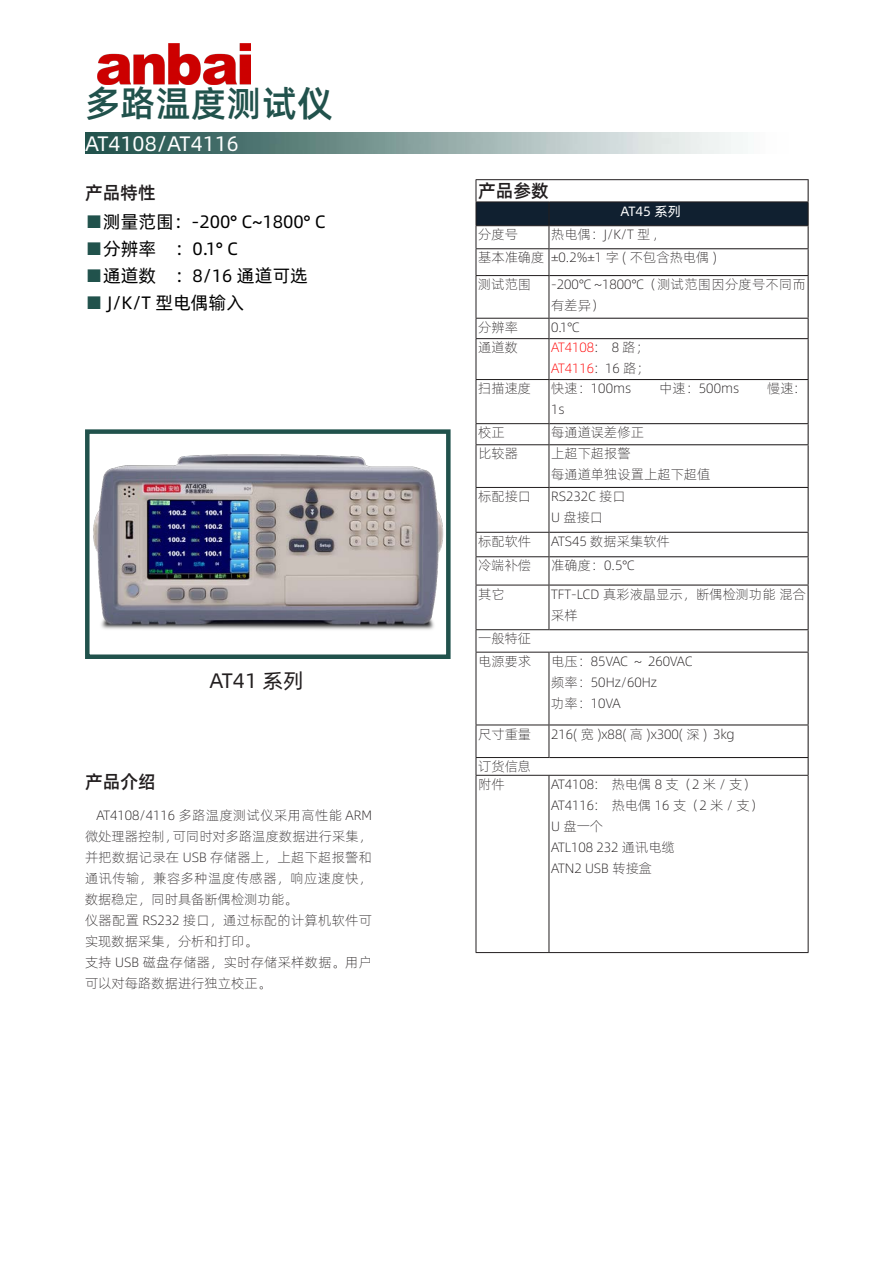
<style>
.page{position:relative;width:893px;height:1263px;background:#fff}
.page>*{position:absolute;margin:0;border:0;box-sizing:border-box;transform-origin:0 0}
.t1{font:500 36px "Alibaba Pu Hui Ti";color:#21524c}
.t2{font:21px "Alibaba Pu Hui Ti";color:#fff}
.t3{font:21px "Alibaba Pu Hui Ti";color:#231f20}
.t4{font:18px "Alibaba Pu Hui Ti";color:#000}
.t5{font:500 18px "Alibaba Pu Hui Ti";color:#231f20}
.t6{font:300 13.5px/21px "Alibaba Pu Hui Ti";color:#231f20}
.t7{font:300 13.5px/21px "Alibaba Pu Hui Ti";letter-spacing:.02em;color:#231f20}
.t8{font:300 13.5px "Alibaba Pu Hui Ti";color:#f00}
.t9{font:13.5px "Alibaba Pu Hui Ti";color:#fff}
.s1{color:#21524c}
.s2{color:#231f20}
</style>
<div class="page">
<img style="left:85px;top:133px;width:658px;height:21px">
<img style="left:98px;top:44px;width:153px;height:41px">
<svg style="left:477px;top:276px;width:331px;height:676px"></svg>
<hr style="left:476px;top:179px;width:73px;height:1px;background:#231f20">
<hr style="left:549px;top:179px;width:260px;height:1px;background:#231f20">
<hr style="left:476px;top:275px;width:73px;height:1px;background:#231f20">
<hr style="left:476px;top:276px;width:1px;height:42px;background:#231f20">
<hr style="left:549px;top:276px;width:1px;height:42px;background:#231f20">
<hr style="left:476px;top:318px;width:73px;height:1px;background:#231f20">
<svg style="left:476px;top:319px;width:1px;height:19px"></svg>
<svg style="left:549px;top:319px;width:1px;height:19px"></svg>
<hr style="left:476px;top:338px;width:73px;height:1px;background:#231f20">
<hr style="left:476px;top:339px;width:1px;height:40px;background:#231f20">
<hr style="left:549px;top:339px;width:1px;height:40px;background:#231f20">
<hr style="left:476px;top:379px;width:73px;height:1px;background:#231f20">
<hr style="left:476px;top:380px;width:1px;height:43px;background:#231f20">
<hr style="left:549px;top:380px;width:1px;height:43px;background:#231f20">
<hr style="left:476px;top:423px;width:73px;height:1px;background:#231f20">
<svg style="left:476px;top:424px;width:1px;height:20px"></svg>
<svg style="left:549px;top:424px;width:1px;height:20px"></svg>
<hr style="left:476px;top:444px;width:73px;height:1px;background:#231f20">
<hr style="left:476px;top:445px;width:1px;height:42px;background:#231f20">
<hr style="left:549px;top:445px;width:1px;height:42px;background:#231f20">
<hr style="left:476px;top:487px;width:73px;height:1px;background:#231f20">
<hr style="left:476px;top:488px;width:1px;height:44px;background:#231f20">
<hr style="left:549px;top:488px;width:1px;height:44px;background:#231f20">
<hr style="left:476px;top:532px;width:73px;height:1px;background:#231f20">
<hr style="left:476px;top:556px;width:73px;height:1px;background:#231f20">
<svg style="left:476px;top:533px;width:1px;height:52px"></svg>
<svg style="left:549px;top:533px;width:1px;height:51px"></svg>
<hr style="left:476px;top:585px;width:73px;height:1px;background:#231f20">
<hr style="left:476px;top:585px;width:1px;height:44px;background:#231f20">
<hr style="left:549px;top:585px;width:1px;height:44px;background:#231f20">
<hr style="left:476px;top:629px;width:73px;height:1px;background:#231f20">
<svg style="left:476px;top:630px;width:1px;height:22px"></svg>
<hr style="left:476px;top:652px;width:73px;height:1px;background:#231f20">
<hr style="left:476px;top:652px;width:1px;height:73px;background:#231f20">
<hr style="left:549px;top:652px;width:1px;height:73px;background:#231f20">
<hr style="left:476px;top:725px;width:73px;height:1px;background:#231f20">
<hr style="left:476px;top:725px;width:1px;height:32px;background:#231f20">
<hr style="left:549px;top:725px;width:1px;height:32px;background:#231f20">
<hr style="left:476px;top:757px;width:73px;height:1px;background:#231f20">
<svg style="left:476px;top:758px;width:1px;height:17px"></svg>
<hr style="left:476px;top:775px;width:73px;height:1px;background:#231f20">
<hr style="left:476px;top:776px;width:1px;height:176px;background:#231f20">
<hr style="left:549px;top:775px;width:259px;height:1px;background:#231f20">
<hr style="left:549px;top:776px;width:1px;height:176px;background:#231f20">
<hr style="left:808px;top:776px;width:1px;height:176px;background:#231f20">
<hr style="left:476px;top:952px;width:73px;height:1px;background:#231f20">
<hr style="left:549px;top:952px;width:259px;height:1px;background:#231f20">
<svg style="left:476px;top:180px;width:333px;height:95px"></svg>
<hr style="left:549px;top:275px;width:260px;height:1px;background:#231f20">
<hr style="left:808px;top:276px;width:1px;height:42px;background:#231f20">
<hr style="left:549px;top:318px;width:260px;height:1px;background:#231f20">
<svg style="left:808px;top:319px;width:1px;height:19px"></svg>
<hr style="left:549px;top:338px;width:260px;height:1px;background:#231f20">
<hr style="left:808px;top:339px;width:1px;height:40px;background:#231f20">
<hr style="left:549px;top:379px;width:260px;height:1px;background:#231f20">
<hr style="left:808px;top:380px;width:1px;height:43px;background:#231f20">
<hr style="left:549px;top:423px;width:260px;height:1px;background:#231f20">
<svg style="left:808px;top:424px;width:1px;height:20px"></svg>
<hr style="left:549px;top:444px;width:260px;height:1px;background:#231f20">
<hr style="left:808px;top:445px;width:1px;height:42px;background:#231f20">
<hr style="left:549px;top:487px;width:260px;height:1px;background:#231f20">
<hr style="left:808px;top:488px;width:1px;height:44px;background:#231f20">
<hr style="left:549px;top:532px;width:260px;height:1px;background:#231f20">
<hr style="left:549px;top:556px;width:260px;height:1px;background:#231f20">
<svg style="left:808px;top:533px;width:1px;height:51px"></svg>
<hr style="left:549px;top:584px;width:260px;height:2px;background:#231f20">
<hr style="left:808px;top:586px;width:1px;height:43px;background:#231f20">
<hr style="left:549px;top:629px;width:260px;height:1px;background:#231f20">
<svg style="left:808px;top:630px;width:1px;height:22px"></svg>
<hr style="left:549px;top:652px;width:260px;height:1px;background:#231f20">
<hr style="left:808px;top:653px;width:1px;height:71px;background:#231f20">
<hr style="left:549px;top:724px;width:260px;height:1px;background:#231f20">
<hr style="left:808px;top:725px;width:1px;height:32px;background:#231f20">
<hr style="left:549px;top:757px;width:260px;height:1px;background:#231f20">
<svg style="left:808px;top:758px;width:1px;height:17px"></svg>
<img style="left:93px;top:454px;width:351px;height:176px">
<div style="left:85px;top:429px;width:366px;height:230px;border:4px solid #21524c"></div>
<p class="t1" style="left:85px;top:75px;width:249px">多路温度测试仪</p>
<p class="t2" style="left:85px;top:127px;width:155px">AT4108/AT4116</p>
<p class="t5" style="left:85px;top:178px;width:72px">产品特性</p>
<p class="t4" style="left:85px;top:208px;width:242px"><span class="s1">■</span>测量范围：-200° C~1800° C</p>
<p class="t4" style="left:85px;top:235px;width:154px"><span class="s1">■</span>分辨率 ：0.1° C</p>
<p class="t4" style="left:85px;top:262px;width:224px"><span class="s1">■</span>通道数 ：8/16 通道可选</p>
<p class="t4" style="left:85px;top:289px;width:160px"><span class="s1">■</span> J/K/T 型电偶输入</p>
<p class="t3" style="left:210px;top:665px;width:96px">AT41 系列</p>
<p class="t5" style="left:85px;top:768px;width:72px">产品介绍</p>
<p class="t6" style="left:85px;top:804px;width:289px;text-align:justify;text-indent:11px">AT4108/4116 多路温度测试仪采用高性能 ARM微处理器控制，可同时对多路温度数据进行采集，并把数据记录在 USB 存储器上，上超下超报警和通讯传输，兼容多种温度传感器，响应速度快，数据稳定，同时具备断偶检测功能。</p>
<p class="t7" style="left:85px;top:909px;width:289px">仪器配置 RS232 接口，通过标配的计算机软件可实现数据采集，分析和打印。</p>
<p class="t6" style="left:85px;top:951px;width:288px">支持 USB 磁盘存储器，实时存储采样数据。用户可以对每路数据进行独立校正。</p>
<p class="t5" style="left:478px;top:177px;width:72px">产品参数</p>
<p class="t9" style="left:620px;top:201px;width:62px">AT45 系列</p>
<p class="t6" style="left:478px;top:223px;width:41px">分度号</p>
<p class="t6" style="left:551px;top:223px;width:108px">热电偶：J/K/T 型 ,</p>
<p class="t6" style="left:478px;top:246px;width:68px">基本准确度</p>
<p class="t6" style="left:551px;top:246px;width:167px">±0.2%±1 字 ( 不包含热电偶 )</p>
<p class="t6" style="left:478px;top:273px;width:55px">测试范围</p>
<p class="t7" style="left:551px;top:273px;width:256px">-200℃ ~1800℃（测试范围因分度号不同而有差异）</p>
<p class="t6" style="left:478px;top:316px;width:41px">分辨率</p>
<p class="t6" style="left:551px;top:316px;width:30px">0.1℃</p>
<p class="t6" style="left:478px;top:336px;width:41px">通道数</p>
<p class="t8" style="left:551px;top:337px;width:99px">AT4108<span class="s2">: 8 路；</span></p>
<p class="t8" style="left:551px;top:358px;width:100px">AT4116<span class="s2">: 16 路；</span></p>
<p class="t6" style="left:478px;top:377px;width:55px">扫描速度</p>
<p class="t6" style="left:551px;top:377px;width:82px">快速：100ms</p>
<p class="t6" style="left:659px;top:377px;width:82px">中速：500ms</p>
<p class="t6" style="left:767px;top:377px;width:40px">慢速：</p>
<p class="t6" style="left:551px;top:398px;width:15px">1s</p>
<p class="t6" style="left:478px;top:421px;width:28px">校正</p>
<p class="t6" style="left:551px;top:421px;width:94px">每通道误差修正</p>
<p class="t6" style="left:478px;top:442px;width:41px">比较器</p>
<p class="t6" style="left:551px;top:442px;width:81px">上超下超报警</p>
<p class="t6" style="left:551px;top:463px;width:161px">每通道单独设置上超下超值</p>
<p class="t6" style="left:478px;top:485px;width:55px">标配接口</p>
<p class="t6" style="left:551px;top:485px;width:76px">RS232C 接口</p>
<p class="t6" style="left:551px;top:506px;width:54px">U 盘接口</p>
<p class="t6" style="left:478px;top:530px;width:55px">标配软件</p>
<p class="t6" style="left:551px;top:530px;width:120px">ATS45 数据采集软件</p>
<p class="t6" style="left:478px;top:554px;width:55px">冷端补偿</p>
<p class="t6" style="left:551px;top:554px;width:85px">准确度：0.5℃</p>
<p class="t6" style="left:478px;top:583px;width:28px">其它</p>
<p class="t6" style="left:551px;top:583px;width:256px">TFT-LCD 真彩液晶显示，断偶检测功能 混合采样</p>
<p class="t6" style="left:478px;top:627px;width:55px">一般特征</p>
<p class="t6" style="left:478px;top:650px;width:55px">电源要求</p>
<p class="t6" style="left:551px;top:650px;width:143px">电压：85VAC ～ 260VAC</p>
<p class="t6" style="left:551px;top:671px;width:107px">频率：50Hz/60Hz</p>
<p class="t6" style="left:551px;top:692px;width:71px">功率：10VA</p>
<p class="t6" style="left:478px;top:723px;width:55px">尺寸重量</p>
<p class="t6" style="left:551px;top:722px;width:185px">216( 宽 )x88( 高 )x300( 深 ) 3kg</p>
<p class="t6" style="left:478px;top:755px;width:55px">订货信息</p>
<p class="t6" style="left:478px;top:773px;width:28px">附件</p>
<p class="t6" style="left:551px;top:773px;width:206px">AT4108: 热电偶 8 支（2 米 / 支）</p>
<p class="t6" style="left:551px;top:794px;width:214px">AT4116: 热电偶 16 支（2 米 / 支）</p>
<p class="t6" style="left:551px;top:815px;width:54px">U 盘一个</p>
<p class="t6" style="left:551px;top:836px;width:125px">ATL108 232 通讯电缆</p>
<p class="t6" style="left:551px;top:857px;width:103px">ATN2 USB 转接盒</p>
</div>
